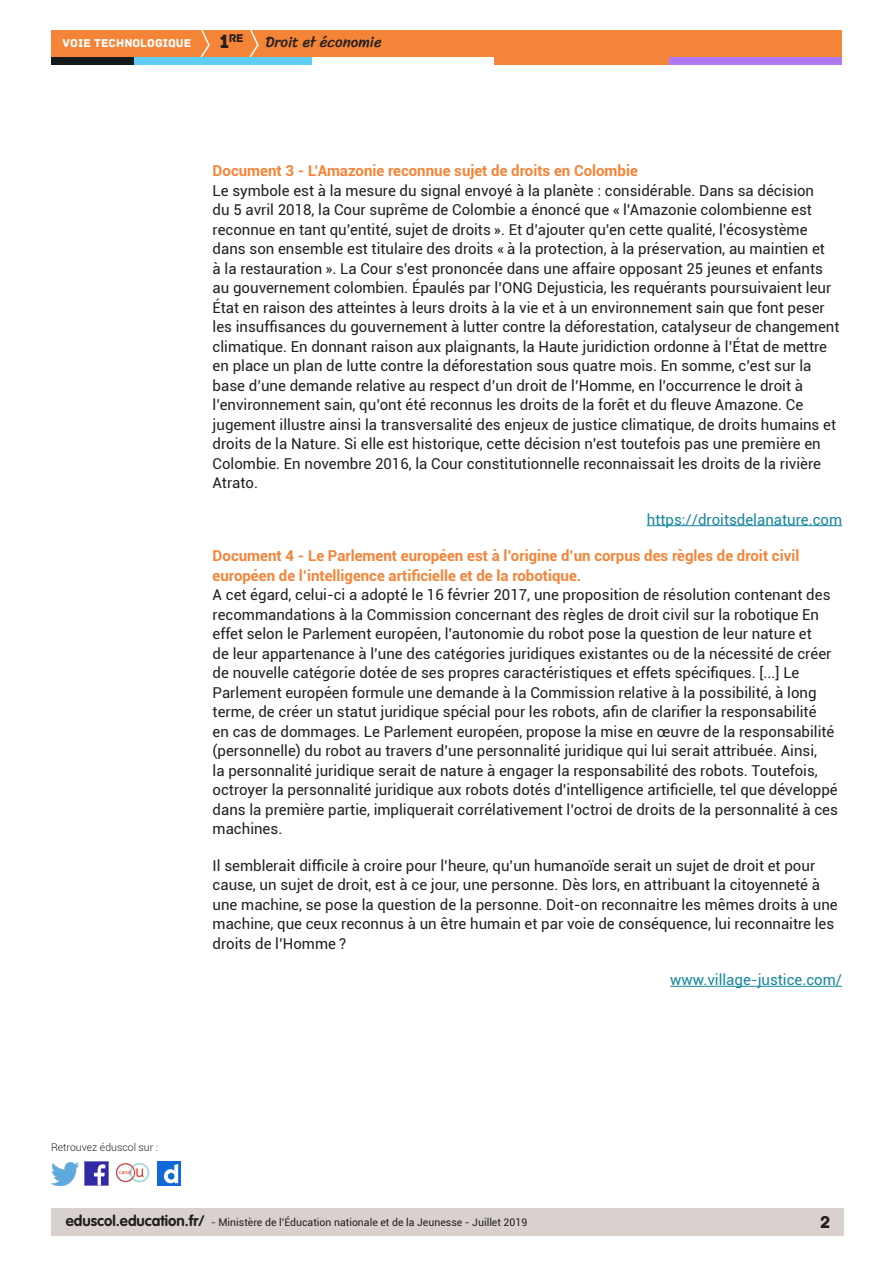
<style>
.page{position:relative;width:893px;height:1263px;background:#fff}
.page>*{position:absolute;margin:0;border:0;box-sizing:border-box;transform-origin:0 0}
.t1{font:18px "Archive";color:#231f20}
.Texte_courant{font:15px/19.5px "Roboto";color:#231f20}
._04_titre_3{font:700 15px/19.5px "Roboto";color:#f48437}
.Texte_courant-2{font:15px "Roboto";color:#16879f}
.t2{font:15px "Sriracha";color:#231f20}
.t3{font:12px "Archive";color:#fff}
.t4{font:11.85px "Archive";color:#231f20}
.t5{font:10.5px "Roboto";color:#231f20}
.t6{font:300 10.5px "Roboto";color:#231f20}
.s1{font-size:20.4px}
.s2{font-family:"VAG Rounded Std";font-weight:700;font-size:15px}
</style>
<div class="page">
<div style="left:51px;top:1209px;width:792px;height:27px;background:#d8d1ce"></div>
<img style="left:85px;top:1162px;width:23px;height:23px">
<img style="left:51px;top:1163px;width:28px;height:22px">
<img style="left:158px;top:1162px;width:22px;height:23px">
<img style="left:115px;top:1162px;width:35px;height:21px">
<div style="left:51px;top:30px;width:791px;height:27px;background:#f48437"></div>
<svg style="left:200px;top:30px;width:10px;height:27px"></svg>
<svg style="left:249px;top:30px;width:10px;height:27px"></svg>
<div style="left:133px;top:57px;width:179px;height:8px;background:#5fcdf5"></div>
<div style="left:51px;top:57px;width:82px;height:8px;background:#141a1c"></div>
<div style="left:667px;top:57px;width:175px;height:8px;background:#b078f2"></div>
<div style="left:494px;top:57px;width:175px;height:8px;background:#f48437"></div>
<hr style="left:647px;top:525px;width:195px;height:1px;background:#16879f">
<hr style="left:670px;top:986px;width:172px;height:1px;background:#16879f">
<p class="t4" style="left:220px;top:31px;width:25px"><span class="s1">1</span>re</p>
<p class="t3" style="left:63px;top:36px;width:130px">VOIE TECHNOLOGIQUE</p>
<p class="t2" style="left:265px;top:33px;width:118px">Droit et économie</p>
<p class="_04_titre_3" style="left:213px;top:160px;width:427px">Document 3 - L’Amazonie reconnue sujet de droits en Colombie</p>
<p class="Texte_courant" style="left:213px;top:180px;width:628px">Le symbole est à la mesure du signal envoyé à la planète : considérable. Dans sa décision<br>du 5 avril 2018, la Cour suprême de Colombie a énoncé que « l’Amazonie colombienne est reconnue en tant qu’entité, sujet de droits ». Et d’ajouter qu’en cette qualité, l’écosystème dans son ensemble est titulaire des droits « à la protection, à la préservation, au maintien et<br>à la restauration ». La Cour s’est prononcée dans une affaire opposant 25 jeunes et enfants au gouvernement colombien. Épaulés par l’ONG Dejusticia, les requérants poursuivaient leur État en raison des atteintes à leurs droits à la vie et à un environnement sain que font peser les insuffisances du gouvernement à lutter contre la déforestation, catalyseur de changement climatique. En donnant raison aux plaignants, la Haute juridiction ordonne à l’État de mettre en place un plan de lutte contre la déforestation sous quatre mois. En somme, c’est sur la base d’une demande relative au respect d’un droit de l’Homme, en l’occurrence le droit à l’environnement sain, qu’ont été reconnus les droits de la forêt et du fleuve Amazone. Ce jugement illustre ainsi la transversalité des enjeux de justice climatique, de droits humains et droits de la Nature. Si elle est historique, cette décision n’est toutefois pas une première en Colombie. En novembre 2016, la Cour constitutionnelle reconnaissait les droits de la rivière Atrato.</p>
<p class="Texte_courant-2" style="left:647px;top:509px;width:197px">https://droitsdelanature.com</p>
<p class="_04_titre_3" style="left:213px;top:545px;width:588px">Document 4 - Le Parlement européen est à l’origine d’un corpus des règles de droit civil européen de l’intelligence artificielle et de la robotique.</p>
<p class="Texte_courant" style="left:213px;top:584px;width:627px">A cet égard, celui-ci a adopté le 16 février 2017, une proposition de résolution contenant des recommandations à la Commission concernant des règles de droit civil sur la robotique En effet selon le Parlement européen, l’autonomie du robot pose la question de leur nature et<br>de leur appartenance à l’une des catégories juridiques existantes ou de la nécessité de créer de nouvelle catégorie dotée de ses propres caractéristiques et effets spécifiques. [...] Le Parlement européen formule une demande à la Commission relative à la possibilité, à long terme, de créer un statut juridique spécial pour les robots, afin de clarifier la responsabilité<br>en cas de dommages. Le Parlement européen, propose la mise en œuvre de la responsabilité (personnelle) du robot au travers d’une personnalité juridique qui lui serait attribuée. Ainsi,<br>la personnalité juridique serait de nature à engager la responsabilité des robots. Toutefois, octroyer la personnalité juridique aux robots dotés d’intelligence artificielle, tel que développé dans la première partie, impliquerait corrélativement l’octroi de droits de la personnalité à ces machines.</p>
<p class="Texte_courant" style="left:213px;top:855px;width:627px">Il semblerait difficile à croire pour l’heure, qu’un humanoïde serait un sujet de droit et pour cause, un sujet de droit, est à ce jour, une personne. Dès lors, en attribuant la citoyenneté à une machine, se pose la question de la personne. Doit-on reconnaitre les mêmes droits à une machine, que ceux reconnus à un être humain et par voie de conséquence, lui reconnaitre les droits de l’Homme ?</p>
<p class="Texte_courant-2" style="left:670px;top:969px;width:173px">www.village-justice.com/</p>
<p class="t6" style="left:51px;top:1140px;width:109px">Retrouvez éduscol sur :</p>
<p class="t5" style="left:66px;top:1215px;width:463px"><span class="s2">eduscol.education.fr/</span> - Ministère de l’Éducation nationale et de la Jeunesse - Juillet 2019</p>
<p class="t1" style="left:820px;top:1211px;width:12px">2</p>
</div>
